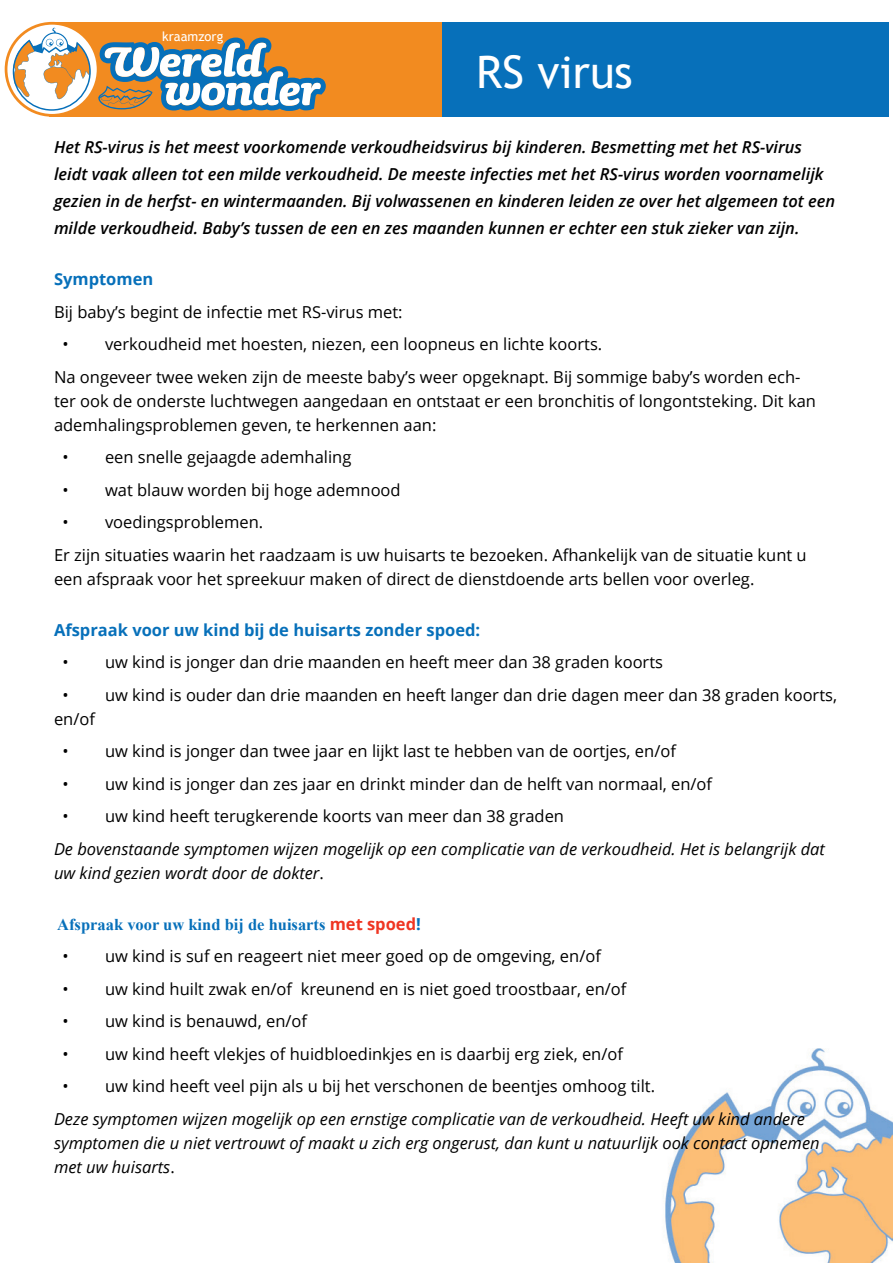
<style>
.page{position:relative;width:893px;height:1263px;background:#fff}
.page>*{position:absolute;margin:0;border:0;box-sizing:border-box;transform-origin:0 0}
.t1{font:45px "Trebuchet MS";color:#fff}
.t2{font:16.5px/32.5px "Open Sans";color:#000}
.t3{font:italic 600 16.5px/27px "Open Sans";color:#000}
.t4{font:italic 16.5px/24px "Open Sans";color:#000}
.t5{font:700 16.5px "Open Sans";color:#0770ba}
.t6{font:700 16.5px "Times New Roman";color:#0770ba}
.t7{font:13.05px "Trebuchet MS";color:#fff}
.s1{font-style:normal}
.s2{font-family:"Open Sans";color:#ef3522}
.s3{font-family:"Open Sans"}
</style>
<div class="page">
<div style="left:49px;top:22px;width:393px;height:95px;background:#f28b20"></div>
<div style="left:442px;top:22px;width:446px;height:95px;background:#0770ba"></div>
<svg style="left:5px;top:22px;width:94px;height:95px"></svg>
<svg style="left:7px;top:25px;width:90px;height:89px"></svg>
<svg style="left:13px;top:28px;width:78px;height:83px"></svg>
<svg style="left:98px;top:37px;width:228px;height:74px"></svg>
<img style="left:665px;top:1048px;width:228px;height:215px">
<p class="t7" style="left:162px;top:29px;width:63px">kraamzorg</p>
<h1 class="t1" style="left:476px;top:45px;width:158px">RS virus</h1>
<p class="t3" style="left:54px;top:133px;width:783px">Het RS-virus is het meest voorkomende verkoudheidsvirus bij kinderen. Besmetting met het RS-virus leidt vaak alleen tot een milde verkoudheid. De meeste infecties met het RS-virus worden voornamelijk gezien in de herfst- en wintermaanden. Bij volwassenen en kinderen leiden ze over het algemeen tot een milde verkoudheid. Baby’s tussen de een en zes maanden kunnen er echter een stuk zieker van zijn.</p>
<p class="t5" style="left:54px;top:267px;width:101px">Symptomen</p>
<p class="t2" style="left:54px;top:295px;width:350px">Bij baby’s begint de infectie met RS-virus met:</p>
<p class="t2" style="left:54px;top:327px;width:748px;text-indent:8px">• verkoudheid met hoesten, niezen, een loopneus en lichte koorts.<br>Na ongeveer twee weken zijn de meeste baby’s weer opgeknapt. Bij sommige baby’s worden ech-</p>
<p class="t2" style="left:54px;top:388px;width:763px;line-height:24px">ter ook de onderste luchtwegen aangedaan en ontstaat er een bronchitis of longontsteking. Dit kan ademhalingsproblemen geven, te herkennen aan:</p>
<p class="t2" style="left:62px;top:440px;width:290px">• een snelle gejaagde ademhaling</p>
<p class="t2" style="left:62px;top:473px;width:340px">• wat blauw worden bij hoge ademnood</p>
<p class="t2" style="left:54px;top:505px;width:754px;text-indent:8px">• voedingsproblemen.<br>Er zijn situaties waarin het raadzaam is uw huisarts te bezoeken. Afhankelijk van de situatie kunt u</p>
<p class="t2" style="left:54px;top:562px;width:702px">een afspraak voor het spreekuur maken of direct de dienstdoende arts bellen voor overleg.</p>
<p class="t5" style="left:54px;top:618px;width:428px">Afspraak voor uw kind bij de huisarts zonder spoed:</p>
<p class="t2" style="left:62px;top:646px;width:602px">• uw kind is jonger dan drie maanden en heeft meer dan 38 graden koorts</p>
<p class="t2" style="left:54px;top:682px;width:785px;line-height:24px;text-indent:8px">• uw kind is ouder dan drie maanden en heeft langer dan drie dagen meer dan 38 graden koorts, en/of</p>
<p class="t2" style="left:62px;top:735px;width:615px">• uw kind is jonger dan twee jaar en lijkt last te hebben van de oortjes, en/of</p>
<p class="t2" style="left:62px;top:767px;width:651px">• uw kind is jonger dan zes jaar en drinkt minder dan de helft van normaal, en/of</p>
<p class="t2" style="left:62px;top:800px;width:503px">• uw kind heeft terugkerende koorts van meer dan 38 graden</p>
<p class="t4" style="left:54px;top:836px;width:772px">De bovenstaande symptomen wijzen mogelijk op een complicatie van de verkoudheid. Het is belangrijk dat uw kind gezien wordt door de dokter<span class="s1">.</span></p>
<p class="t6" style="left:57px;top:913px;width:365px">Afspraak voor uw kind bij de huisarts <span class="s2">met spoed</span><span class="s3">!</span></p>
<p class="t2" style="left:62px;top:940px;width:540px">• uw kind is suf en reageert niet meer goed op de omgeving, en/of</p>
<p class="t2" style="left:62px;top:972px;width:565px">• uw kind huilt zwak en/of kreunend en is niet goed troostbaar, en/of</p>
<p class="t2" style="left:62px;top:1005px;width:246px">• uw kind is benauwd, en/of</p>
<p class="t2" style="left:62px;top:1037px;width:562px">• uw kind heeft vlekjes of huidbloedinkjes en is daarbij erg ziek, en/of</p>
<p class="t2" style="left:62px;top:1070px;width:594px">• uw kind heeft veel pijn als u bij het verschonen de beentjes omhoog tilt.</p>
<p class="t4" style="left:54px;top:1106px;width:767px">Deze symptomen wijzen mogelijk op een ernstige complicatie van de verkoudheid. Heeft uw kind andere symptomen die u niet vertrouwt of maakt u zich erg ongerust, dan kunt u natuurlijk ook contact opnemen met uw huisarts<span class="s1">.</span></p>
</div>
